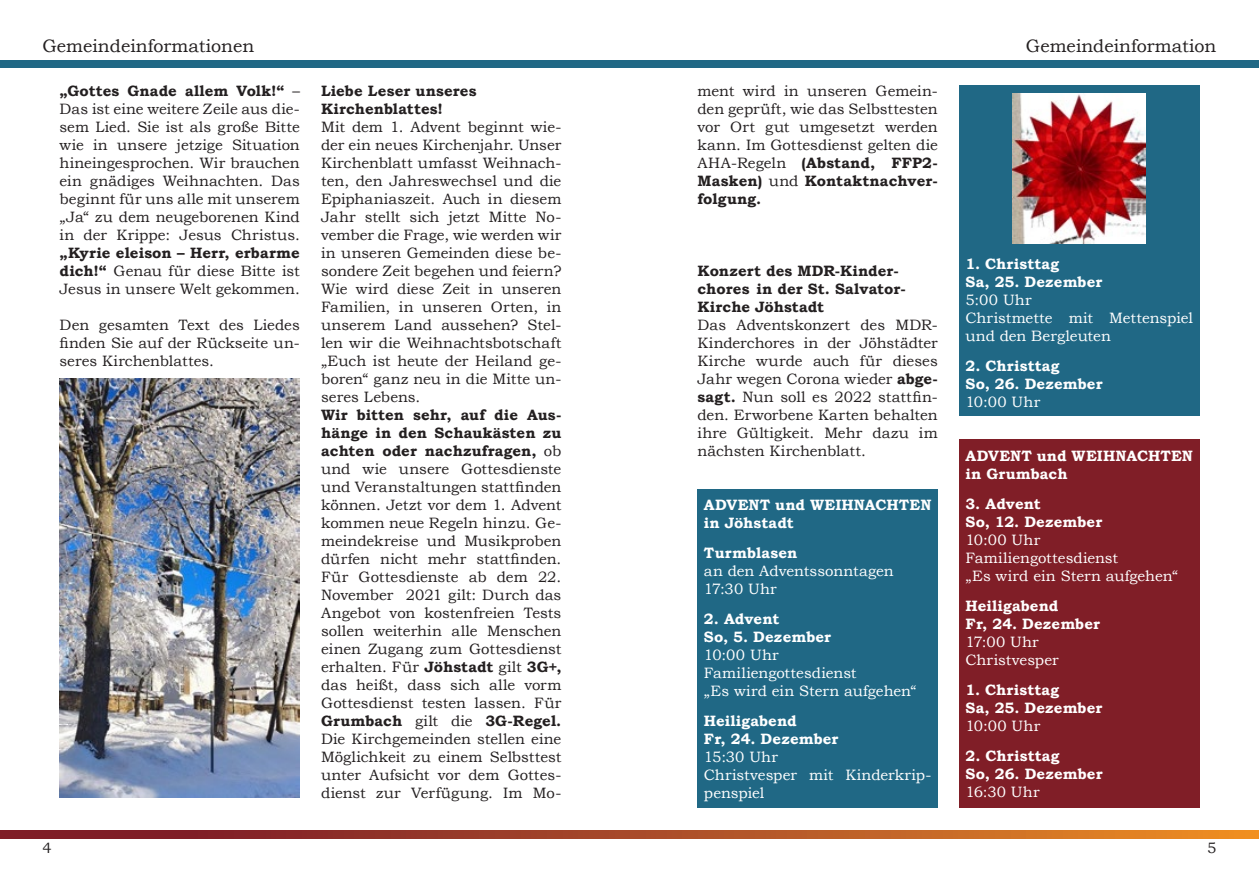
<style>
.page{position:relative;width:1259px;height:893px;background:#fff}
.page>*{position:absolute;margin:0;border:0;box-sizing:border-box;transform-origin:0 0}
.t1{font:18px "Bookman Old Style";color:#231f20}
.t2{font:15px/18px "Bookman Old Style";color:#231f20;text-align:justify}
.t3{font:15px/18px "Bookman Old Style";color:#fff}
.t4{font:700 15px/18px "Bookman Old Style";letter-spacing:.005em;color:#fff}
.t5{font:700 15px/18px "Bookman Old Style";letter-spacing:.01em;color:#231f20}
.s1{font-weight:700}
</style>
<div class="page">
<div style="left:0;top:60px;width:1259px;height:7px;background:#206885"></div>
<svg style="left:0;top:830px;width:1259px;height:8px;background:#ab4c27"></svg>
<div style="left:697px;top:489px;width:241px;height:319px;background:#206885"></div>
<div style="left:959px;top:85px;width:240px;height:330px;background:#206885"></div>
<div style="left:959px;top:439px;width:240px;height:369px;background:#801e27"></div>
<img style="left:60px;top:378px;width:240px;height:419px">
<img style="left:1012px;top:94px;width:133px;height:150px">
<p class="t1" style="left:43px;top:34px;width:213px">Gemeindeinformationen</p>
<p class="t1" style="left:1026px;top:34px;width:192px">Gemeindeinformation</p>
<p class="t5" style="left:321px;top:82px;width:157px">Liebe Leser unseres<br>Kirchenblattes!</p>
<p class="t2" style="left:321px;top:118px;width:242px">Mit dem 1. Advent beginnt wie&shy;der ein neues Kirchenjahr. Unser Kirchenblatt umfasst Weihnach&shy;ten, den Jahreswechsel und die Epiphaniaszeit. Auch in diesem Jahr stellt sich jetzt Mitte No&shy;vember die Frage, wie werden wir in unseren Gemeinden diese be&shy;sondere Zeit begehen und feiern?<br>Wie wird diese Zeit in unseren Familien, in unseren Orten, in unserem Land aussehen? Stel&shy;len wir die Weihnachtsbotschaft „Euch ist heute der Heiland ge&shy;boren“ ganz neu in die Mitte un&shy;seres Lebens.</p>
<p class="t2" style="left:321px;top:406px;width:242px"><span class="s1">Wir bitten sehr, auf die Aus&shy;hänge in den Schaukästen zu achten oder nachzufragen,</span> ob und wie unsere Gottesdienste und Veranstaltungen stattfinden können. Jetzt vor dem 1. Advent kommen neue Regeln hinzu. Ge&shy;meindekreise und Musikproben dürfen nicht mehr stattfinden.<br>Für Gottesdienste ab dem 22.<br>November 2021 gilt: Durch das Angebot von kostenfreien Tests sollen weiterhin alle Menschen einen Zugang zum Gottesdienst erhalten. Für <span class="s1">Jöhstadt</span> gilt <span class="s1">3G+, </span>das heißt, dass sich alle vorm Gottesdienst testen lassen. Für <span class="s1">Grumbach</span> gilt die <span class="s1">3G-Regel.<br></span>Die Kirchgemeinden stellen eine Möglichkeit zu einem Selbsttest unter Aufsicht vor dem Gottes&shy;dienst zur Verfügung. Im Mo-</p>
<p class="t2" style="left:60px;top:82px;width:242px"><span class="s1">„Gottes Gnade allem Volk!“</span> – Das ist eine weitere Zeile aus die&shy;sem Lied. Sie ist als große Bitte wie in unsere jetzige Situation hineingesprochen. Wir brauchen ein gnädiges Weihnachten. Das beginnt für uns alle mit unserem „Ja“ zu dem neugeborenen Kind in der Krippe: Jesus Christus.</p>
<p class="t2" style="left:60px;top:244px;width:242px"><span class="s1">„Kyrie eleison – Herr, erbarme dich!“</span> Genau für diese Bitte ist Jesus in unsere Welt gekommen.</p>
<p class="t2" style="left:60px;top:316px;width:242px">Den gesamten Text des Liedes finden Sie auf der Rückseite un&shy;seres Kirchenblattes.</p>
<p class="t2" style="left:697px;top:82px;width:242px">ment wird in unseren Gemein&shy;den geprüft, wie das Selbsttesten vor Ort gut umgesetzt werden kann. Im Gottesdienst gelten die AHA-Regeln <span class="s1">(Abstand, FFP2- Masken)</span> und <span class="s1">Kontaktnachver&shy;folgung.</span></p>
<p class="t4" style="left:965px;top:254px;width:138px">1. Christtag<br>Sa, 25. Dezember</p>
<p class="t3" style="left:965px;top:291px;width:229px">5:00 Uhr<br>Christmette mit Mettenspiel und den Bergleuten</p>
<p class="t4" style="left:965px;top:356px;width:139px">2. Christtag<br>So, 26. Dezember</p>
<p class="t3" style="left:965px;top:393px;width:76px">10:00 Uhr</p>
<p class="t5" style="left:697px;top:262px;width:210px">Konzert des MDR-Kinder&shy;chores in der St. Salvator-<br>Kirche Jöhstadt</p>
<p class="t2" style="left:697px;top:316px;width:242px">Das Adventskonzert des MDR-Kinderchores in der Jöhstädter Kirche wurde auch für dieses Jahr wegen Corona wieder <span class="s1">abge&shy;sagt.</span> Nun soll es 2022 stattfin&shy;den. Erworbene Karten behalten ihre Gültigkeit. Mehr dazu im nächsten Kirchenblatt.</p>
<p class="t4" style="left:965px;top:446px;width:229px">ADVENT und WEIHNACHTEN in Grumbach</p>
<p class="t4" style="left:965px;top:494px;width:138px">3. Advent<br>So, 12. Dezember</p>
<p class="t3" style="left:965px;top:531px;width:214px">10:00 Uhr<br>Familiengottesdienst<br>„Es wird ein Stern aufgehen“</p>
<p class="t4" style="left:965px;top:596px;width:136px">Heiligabend<br>Fr, 24. Dezember</p>
<p class="t3" style="left:965px;top:633px;width:95px">17:00 Uhr<br>Christvesper</p>
<p class="t4" style="left:965px;top:680px;width:138px">1. Christtag<br>Sa, 25. Dezember</p>
<p class="t3" style="left:965px;top:717px;width:76px">10:00 Uhr</p>
<p class="t4" style="left:965px;top:746px;width:139px">2. Christtag<br>So, 26. Dezember</p>
<p class="t3" style="left:965px;top:783px;width:76px">16:30 Uhr</p>
<p class="t4" style="left:704px;top:496px;width:229px">ADVENT und WEIHNACHTEN in Jöhstadt</p>
<p class="t4" style="left:704px;top:544px;width:95px">Turmblasen</p>
<p class="t3" style="left:704px;top:562px;width:191px">an den Adventssonntagen<br>17:30 Uhr</p>
<p class="t4" style="left:704px;top:610px;width:129px">2. Advent<br>So, 5. Dezember</p>
<p class="t3" style="left:704px;top:646px;width:214px">10:00 Uhr<br>Familiengottesdienst<br>„Es wird ein Stern aufgehen“</p>
<p class="t4" style="left:704px;top:712px;width:136px">Heiligabend<br>Fr, 24. Dezember</p>
<p class="t3" style="left:704px;top:748px;width:229px">15:30 Uhr<br>Christvesper mit Kinderkrip&shy;penspiel</p>
<p class="t2" style="left:43px;top:839px;width:11px">4</p>
<p class="t2" style="left:1207px;top:839px;width:11px">5</p>
</div>
